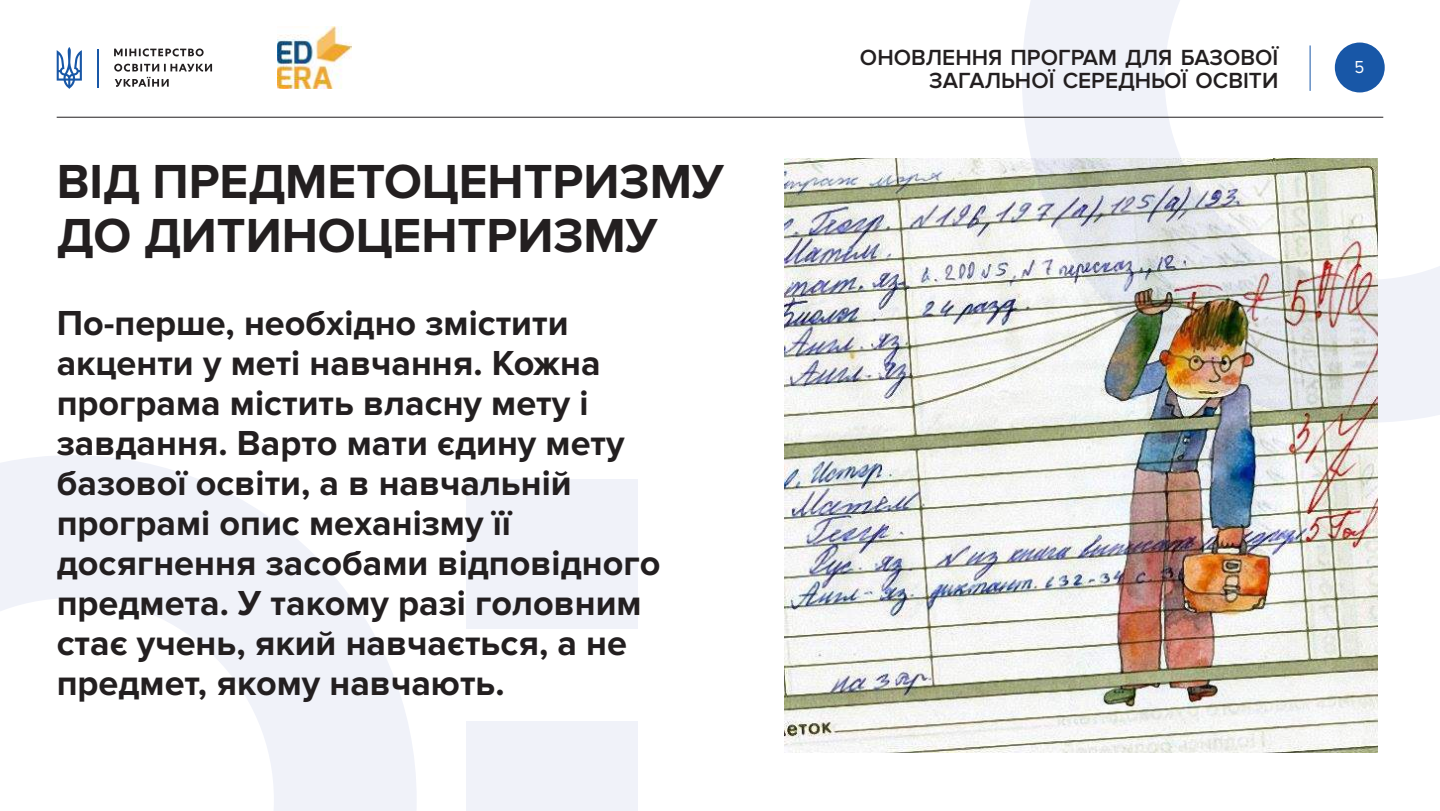
<style>
.page{position:relative;width:1440px;height:811px;background:#fff}
.page>*{position:absolute;margin:0;border:0;box-sizing:border-box;transform-origin:0 0}
.t1{font:700 49.6px/53.4px "Proxima Nova";color:#231f20}
.t2{font:700 36px/40px "Proxima Nova";color:#231f20}
.t3{font:600 22.6px/22.6px "Proxima Nova";color:#231f20;text-align:right}
.t4{font:18px "Proxima Nova";color:#fff;scale:.93 1}
</style>
<div class="page">
<svg style="left:0;top:455px;width:417px;height:355px"></svg>
<svg style="left:1022px;top:0;width:418px;height:422px"></svg>
<svg style="left:114px;top:48px;width:98px;height:39px"></svg>
<svg style="left:57px;top:47px;width:25px;height:42px"></svg>
<hr style="left:98px;top:49px;width:1px;height:38px;background:#1857a7">
<div style="left:466px;top:720px;width:172px;height:90px;background:#f0f2f9"></div>
<div style="left:466px;top:479px;width:172px;height:149px;background:#f0f2f9"></div>
<div style="left:1335px;top:42px;width:50px;height:50px;background:#1857a7;border-radius:50%"></div>
<hr style="left:57px;top:117px;width:1326px;height:1px;background:#231f20">
<hr style="left:1310px;top:45px;width:1px;height:46px;background:#1857a7">
<img style="left:278px;top:27px;width:74px;height:62px">
<img style="left:784px;top:159px;width:594px;height:593px">
<h1 class="t1" style="left:57px;top:156px;width:669px">ВІД ПРЕДМЕТОЦЕНТРИЗМУ<br>ДО ДИТИНОЦЕНТРИЗМУ</h1>
<p class="t2" style="left:57px;top:303px;width:605px">По-перше, необхідно змістити акценти у меті навчання. Кожна програма містить власну мету і завдання. Варто мати єдину мету базової освіти, а в навчальній програмі опис механізму її досягнення засобами відповідного предмета. У такому разі головним стає учень, який навчається, а не предмет, якому навчають.</p>
<p class="t3" style="left:860px;top:47px;width:420px">ОНОВЛЕННЯ ПРОГРАМ ДЛЯ БАЗОВОЇ<br>ЗАГАЛЬНОЇ СЕРЕДНЬОЇ ОСВІТИ</p>
<p class="t4" style="left:1355px;top:56px;width:12px">5</p>
</div>
